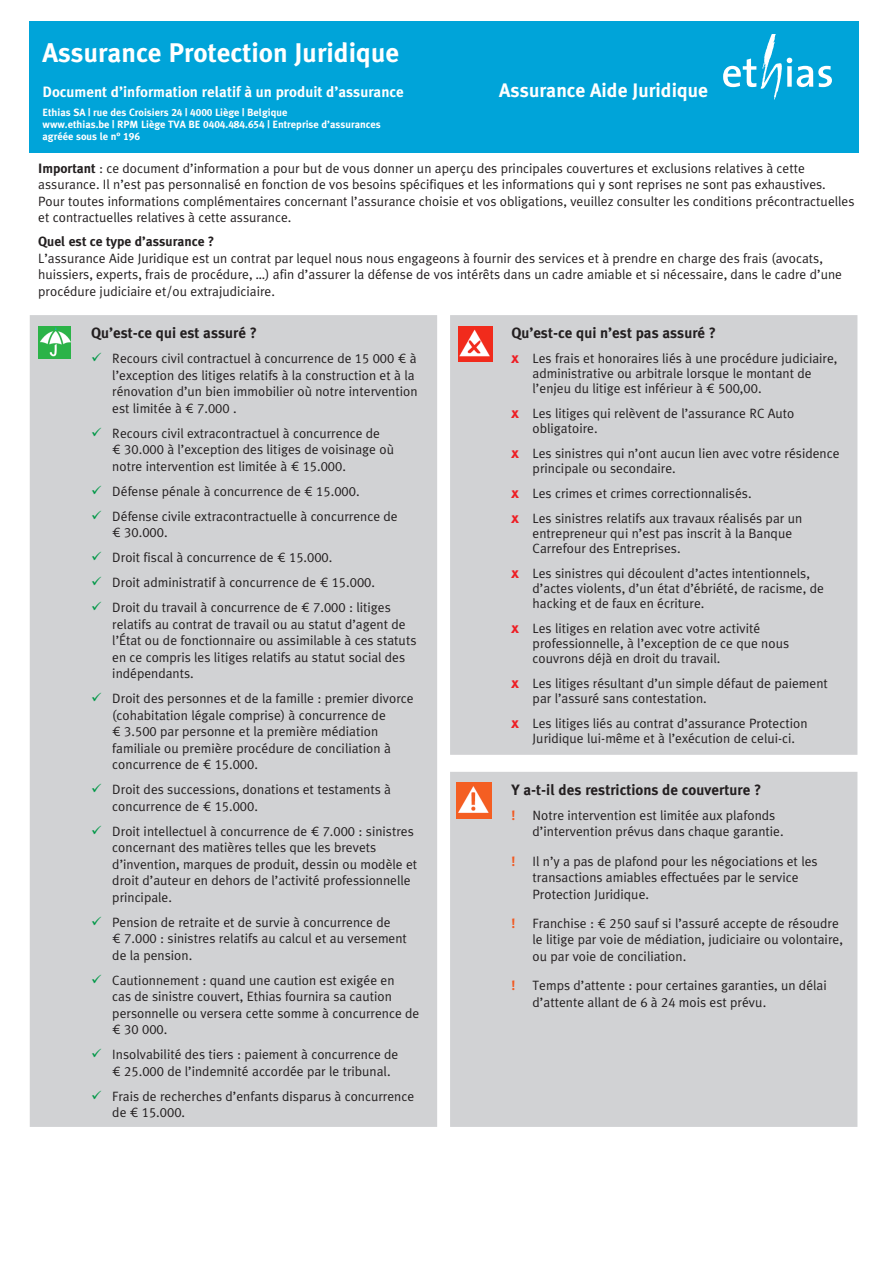
<style>
.page{position:relative;width:893px;height:1263px;background:#fff}
.page>*{position:absolute;margin:0;border:0;box-sizing:border-box;transform-origin:0 0}
.Gewone_tekst{font:700 27px "Meta Ethias";color:#fff}
.Gewone_tekst-2{font:700 19.5px "Meta Ethias";color:#fff}
.Gewone_tekst-3{font:700 15px "Meta Ethias";color:#231f20}
.Gewone_tekst-4{font:700 15px "Meta Ethias";color:#fff}
.Gewone_tekst-5{font:13.5px/16.5px "Meta Ethias Normal";color:#231f20}
.Gewone_tekst-6{font:700 13.5px "Meta Ethias";color:#f15921}
.Gewone_tekst-7{font:700 10.5px/12px "Meta Ethias";color:#fff}
.s1{font-family:"Meta Ethias";font-weight:700}
.s2{color:#009847}
.s3{font-family:"Meta Ethias";font-weight:700;font-size:15px;color:#ee1d23}
</style>
<div class="page">
<div style="left:30px;top:21px;width:829px;height:132px;background:#00a4d9"></div>
<svg style="left:723px;top:35px;width:109px;height:65px"></svg>
<div style="left:30px;top:315px;width:827px;height:812px;background:#d1d2d4"></div>
<img style="left:39px;top:326px;width:31px;height:32px">
<img style="left:458px;top:326px;width:34px;height:36px">
<img style="left:456px;top:782px;width:36px;height:36px">
<p class="Gewone_tekst" style="left:43px;top:37px;width:358px">Assurance Protection Juridique</p>
<p class="Gewone_tekst-4" style="left:43px;top:83px;width:363px">Document d’information relatif à un produit d’assurance</p>
<p class="Gewone_tekst-2" style="left:499px;top:79px;width:210px">Assurance Aide Juridique</p>
<p class="Gewone_tekst-7" style="left:43px;top:106px;width:340px">Ethias SA | rue des Croisiers 24 | 4000 Liège | Belgique<br>www.ethias.be | RPM Liège TVA BE 0404.484.654 | Entreprise d’assurances agréée sous le n° 196</p>
<p class="Gewone_tekst-5" style="left:38px;top:159px;width:818px"><span class="s1">Important</span> : ce document d’information a pour but de vous donner un aperçu des principales couvertures et exclusions relatives à cette assurance. Il n’est pas personnalisé en fonction de vos besoins spécifiques et les informations qui y sont reprises ne sont pas exhaustives.<br>Pour toutes informations complémentaires concernant l’assurance choisie et vos obligations, veuillez consulter les conditions précontractuelles et contractuelles relatives à cette assurance.</p>
<p class="Gewone_tekst-5" style="left:38px;top:233px;width:805px"><span class="s1">Quel est ce type d’assurance ?<br></span>L’assurance Aide Juridique est un contrat par lequel nous nous engageons à fournir des services et à prendre en charge des frais (avocats, huissiers, experts, frais de procédure, …) afin d’assurer la défense de vos intérêts dans un cadre amiable et si nécessaire, dans le cadre d’une procédure judiciaire et/ou extrajudiciaire.</p>
<p class="Gewone_tekst-3" style="left:91px;top:324px;width:168px">Qu’est-ce qui est assuré ?</p>
<p class="Gewone_tekst-5" style="left:112px;top:350px;width:307px;text-indent:-21px"><span class="s2">✓</span> Recours civil contractuel à concurrence de 15 000 € à l’exception des litiges relatifs à la construction et à la rénovation d’un bien immobilier où notre intervention est limitée à € 7.000 .</p>
<p class="Gewone_tekst-5" style="left:112px;top:424px;width:283px;text-indent:-21px"><span class="s2">✓</span> Recours civil extracontractuel à concurrence de<br>€ 30.000 à l’exception des litiges de voisinage où notre intervention est limitée à € 15.000.</p>
<p class="Gewone_tekst-5" style="left:91px;top:483px;width:270px"><span class="s2">✓</span> Défense pénale à concurrence de € 15.000.</p>
<p class="Gewone_tekst-5" style="left:112px;top:508px;width:287px;text-indent:-21px"><span class="s2">✓</span> Défense civile extracontractuelle à concurrence de € 30.000.</p>
<p class="Gewone_tekst-5" style="left:91px;top:549px;width:243px"><span class="s2">✓</span> Droit fiscal à concurrence de € 15.000.</p>
<p class="Gewone_tekst-5" style="left:91px;top:574px;width:285px"><span class="s2">✓</span> Droit administratif à concurrence de € 15.000.</p>
<p class="Gewone_tekst-5" style="left:112px;top:599px;width:306px;text-indent:-21px"><span class="s2">✓</span> Droit du travail à concurrence de € 7.000 : litiges relatifs au contrat de travail ou au statut d’agent de l’État ou de fonctionnaire ou assimilable à ces statuts en ce compris les litiges relatifs au statut social des indépendants.</p>
<p class="Gewone_tekst-5" style="left:112px;top:690px;width:303px;text-indent:-21px"><span class="s2">✓</span> Droit des personnes et de la famille : premier divorce (cohabitation légale comprise) à concurrence de<br>€ 3.500 par personne et la première médiation familiale ou première procédure de conciliation à concurrence de € 15.000.</p>
<p class="Gewone_tekst-5" style="left:112px;top:781px;width:280px;text-indent:-21px"><span class="s2">✓</span> Droit des successions, donations et testaments à concurrence de € 15.000.</p>
<p class="Gewone_tekst-5" style="left:112px;top:823px;width:306px;text-indent:-21px"><span class="s2">✓</span> Droit intellectuel à concurrence de € 7.000 : sinistres concernant des matières telles que les brevets d’invention, marques de produit, dessin ou modèle et droit d’auteur en dehors de l’activité professionnelle principale.</p>
<p class="Gewone_tekst-5" style="left:112px;top:914px;width:296px;text-indent:-21px"><span class="s2">✓</span> Pension de retraite et de survie à concurrence de<br>€ 7.000 : sinistres relatifs au calcul et au versement de la pension.</p>
<p class="Gewone_tekst-5" style="left:112px;top:972px;width:309px;text-indent:-21px"><span class="s2">✓</span> Cautionnement : quand une caution est exigée en<br>cas de sinistre couvert, Ethias fournira sa caution personnelle ou versera cette somme à concurrence de € 30 000.</p>
<p class="Gewone_tekst-5" style="left:112px;top:1046px;width:288px;text-indent:-21px"><span class="s2">✓</span> Insolvabilité des tiers : paiement à concurrence de € 25.000 de l’indemnité accordée par le tribunal.</p>
<p class="Gewone_tekst-5" style="left:112px;top:1088px;width:303px;text-indent:-21px"><span class="s2">✓</span> Frais de recherches d’enfants disparus à concurrence de € 15.000.</p>
<p class="Gewone_tekst-3" style="left:511px;top:324px;width:206px">Qu’est-ce qui n’est pas assuré ?</p>
<p class="Gewone_tekst-5" style="left:533px;top:351px;width:306px;line-height:15px;text-indent:-21px"><span class="s3">x</span> Les frais et honoraires liés à une procédure judiciaire, administrative ou arbitrale lorsque le montant de l’enjeu du litige est inférieur à € 500,00.</p>
<p class="Gewone_tekst-5" style="left:533px;top:406px;width:263px;line-height:15px;text-indent:-21px"><span class="s3">x</span> Les litiges qui relèvent de l’assurance RC Auto obligatoire.</p>
<p class="Gewone_tekst-5" style="left:533px;top:446px;width:308px;line-height:15px;text-indent:-21px"><span class="s3">x</span> Les sinistres qui n’ont aucun lien avec votre résidence principale ou secondaire.</p>
<p class="Gewone_tekst-5" style="left:511px;top:485px;width:242px"><span class="s3">x</span> Les crimes et crimes correctionnalisés.</p>
<p class="Gewone_tekst-5" style="left:533px;top:511px;width:271px;line-height:15px;text-indent:-21px"><span class="s3">x</span> Les sinistres relatifs aux travaux réalisés par un entrepreneur qui n’est pas inscrit à la Banque<br>Carrefour des Entreprises.</p>
<p class="Gewone_tekst-5" style="left:533px;top:566px;width:293px;line-height:15px;text-indent:-21px"><span class="s3">x</span> Les sinistres qui découlent d’actes intentionnels, d’actes violents, d’un état d’ébriété, de racisme, de hacking et de faux en écriture.</p>
<p class="Gewone_tekst-5" style="left:533px;top:621px;width:258px;line-height:15px;text-indent:-21px"><span class="s3">x</span> Les litiges en relation avec votre activité professionnelle, à l’exception de ce que nous couvrons déjà en droit du travail.</p>
<p class="Gewone_tekst-5" style="left:533px;top:676px;width:297px;line-height:15px;text-indent:-21px"><span class="s3">x</span> Les litiges résultant d’un simple défaut de paiement par l’assuré sans contestation.</p>
<p class="Gewone_tekst-5" style="left:533px;top:716px;width:276px;line-height:15px;text-indent:-21px"><span class="s3">x</span> Les litiges liés au contrat d’assurance Protection<br>Juridique lui-même et à l’exécution de celui-ci.</p>
<p class="Gewone_tekst-3" style="left:511px;top:781px;width:251px">Y a-t-il des restrictions de couverture ?</p>
<p class="Gewone_tekst-6" style="left:511px;top:807px;width:5px">!</p>
<p class="Gewone_tekst-5" style="left:533px;top:807px;width:253px">Notre intervention est limitée aux plafonds d’intervention prévus dans chaque garantie.</p>
<p class="Gewone_tekst-6" style="left:511px;top:853px;width:5px">!</p>
<p class="Gewone_tekst-5" style="left:533px;top:852px;width:287px">Il n’y a pas de plafond pour les négociations et les transactions amiables effectuées par le service<br>Protection Juridique.</p>
<p class="Gewone_tekst-6" style="left:511px;top:915px;width:5px">!</p>
<p class="Gewone_tekst-5" style="left:533px;top:915px;width:312px">Franchise : € 250 sauf si l’assuré accepte de résoudre le litige par voie de médiation, judiciaire ou volontaire, ou par voie de conciliation.</p>
<p class="Gewone_tekst-6" style="left:511px;top:978px;width:5px">!</p>
<p class="Gewone_tekst-5" style="left:533px;top:977px;width:296px">Temps d’attente : pour certaines garanties, un délai d’attente allant de 6 à 24 mois est prévu.</p>
</div>
